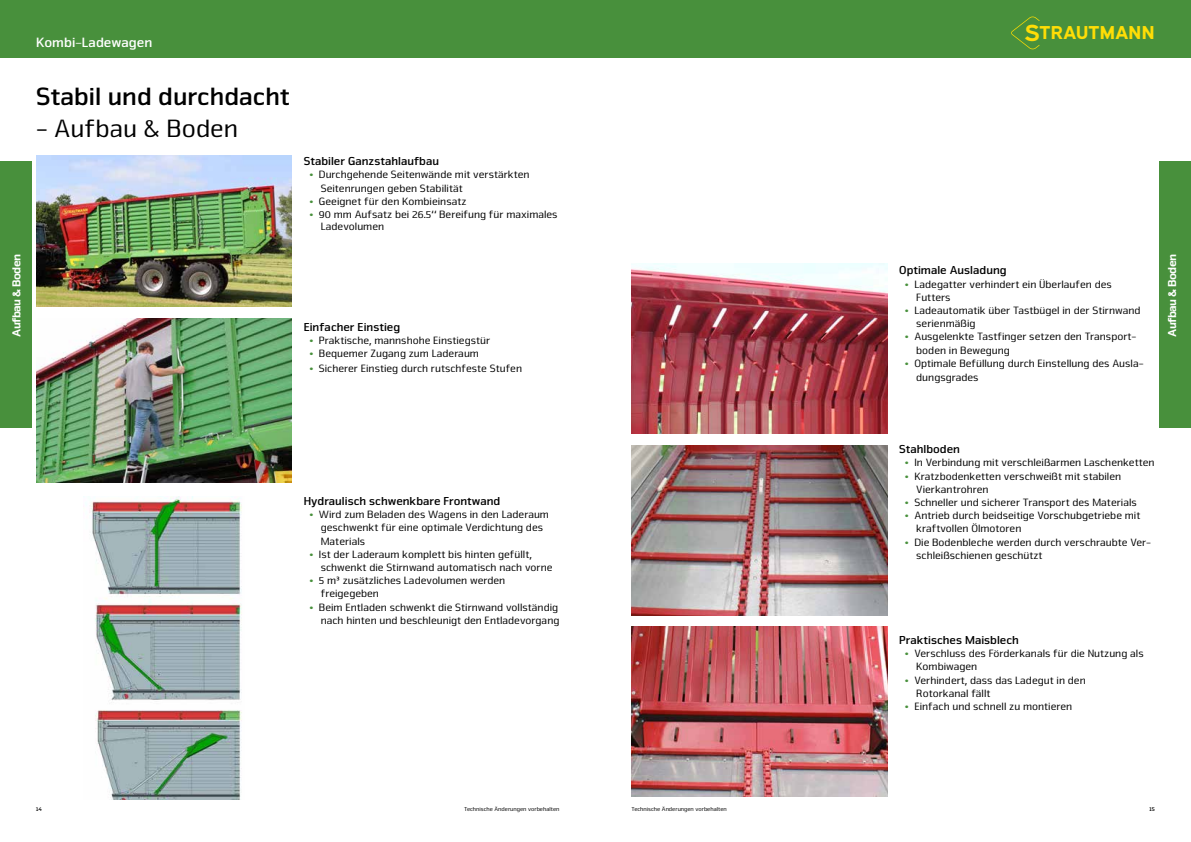
<style>
.page{position:relative;width:1191px;height:842px;background:#fff}
.page>*{position:absolute;margin:0;border:0;box-sizing:border-box;transform-origin:0 0}
.t1{font:700 26px "Nuri Pro";color:#000}
.t2{font:26px "Nuri Pro";color:#000}
.t3{font:700 18.7px "Expressway Rg";color:#ffdd06}
.t4{font:700 14px "Nuri Pro";color:#fff}
.t5{font:700 12px "Nuri Pro";color:#000}
.t6{font:900 12px "Nuri Pro";letter-spacing:-.05em;color:#fff}
.t7{font:11px/13.2px "Nuri Pro";color:#000}
.t8{font:6px "Nuri Pro";color:#000}
.t9{font:700 6px "Nuri Pro";color:#000}
.s1{font-size:23.4px}
.s2{font-weight:700;color:#48903c}
</style>
<div class="page">
<div style="left:0;top:0;width:1191px;height:57px;background:#48903c"></div>
<svg style="left:1011px;top:16px;width:28px;height:33px"></svg>
<img style="left:36px;top:318px;width:256px;height:165px">
<img style="left:83px;top:496px;width:159px;height:303px">
<img style="left:36px;top:156px;width:256px;height:150px">
<div style="left:0;top:162px;width:31px;height:266px;background:#48903c"></div>
<img style="left:631px;top:445px;width:256px;height:170px">
<img style="left:631px;top:626px;width:256px;height:171px">
<img style="left:631px;top:264px;width:256px;height:170px">
<div style="left:1159px;top:162px;width:32px;height:266px;background:#48903c"></div>
<p class="t4" style="left:36px;top:34px;width:118px">Kombi-Ladewagen</p>
<h2 class="t3" style="left:1024px;top:18px;width:132px"><span class="s1">S</span>TRAUTMANN</h2>
<h1 class="t1" style="left:36px;top:81px;width:255px">Stabil und durchdacht</h1>
<h1 class="t2" style="left:36px;top:113px;width:204px">- Aufbau &amp; Boden</h1>
<p class="t5" style="left:304px;top:154px;width:137px">Stabiler Ganzstahlaufbau</p>
<p class="t7" style="left:321px;top:168px;width:210px;text-indent:-11px"><span class="s2">•</span> Durchgehende Seitenwände mit verstärkten<br>Seitenrungen geben Stabilität</p>
<p class="t7" style="left:309px;top:195px;width:159px"><span class="s2">•</span> Geeignet für den Kombieinsatz</p>
<p class="t7" style="left:321px;top:209px;width:238px;line-height:12px;text-indent:-11px"><span class="s2">•</span> 90 mm Aufsatz bei 26.5“ Bereifung für maximales<br>Ladevolumen</p>
<p class="t6" style="left:9px;top:337px;width:84px;rotate:-90deg">Aufbau &amp; Boden</p>
<p class="t5" style="left:899px;top:263px;width:109px">Optimale Ausladung</p>
<p class="t7" style="left:916px;top:278px;width:197px;text-indent:-11px"><span class="s2">•</span> Ladegatter verhindert ein Überlaufen des<br>Futters</p>
<p class="t7" style="left:916px;top:304px;width:226px;text-indent:-11px"><span class="s2">•</span> Ladeautomatik über Tastbügel in der Stirnwand serienmäßig</p>
<p class="t7" style="left:916px;top:330px;width:222px;text-indent:-11px"><span class="s2">•</span> Ausgelenkte Tastfinger setzen den Transport&shy;boden in Bewegung</p>
<p class="t7" style="left:916px;top:356px;width:229px;line-height:14.4px;text-indent:-11px"><span class="s2">•</span> Optimale Befüllung durch Einstellung des Ausla&shy;dungsgrades</p>
<p class="t5" style="left:304px;top:320px;width:98px">Einfacher Einstieg</p>
<p class="t7" style="left:309px;top:334px;width:182px"><span class="s2">•</span> Praktische, mannshohe Einstiegstür</p>
<p class="t7" style="left:309px;top:347px;width:171px"><span class="s2">•</span> Bequemer Zugang zum Laderaum</p>
<p class="t7" style="left:309px;top:362px;width:214px"><span class="s2">•</span> Sicherer Einstieg durch rutschfeste Stufen</p>
<p class="t6" style="left:1165px;top:337px;width:84px;rotate:-90deg">Aufbau &amp; Boden</p>
<p class="t5" style="left:304px;top:494px;width:198px">Hydraulisch schwenkbare Frontwand</p>
<p class="t7" style="left:321px;top:508px;width:230px;text-indent:-11px"><span class="s2">•</span> Wird zum Beladen des Wagens in den Laderaum geschwenkt für eine optimale Verdichtung des<br>Materials</p>
<p class="t7" style="left:321px;top:548px;width:233px;text-indent:-11px"><span class="s2">•</span> Ist der Laderaum komplett bis hinten gefüllt, schwenkt die Stirnwand automatisch nach vorne</p>
<p class="t7" style="left:321px;top:574px;width:186px;text-indent:-11px"><span class="s2">•</span> 5 m³ zusätzliches Ladevolumen werden freigegeben</p>
<p class="t7" style="left:309px;top:600px;width:251px;text-align:right"><span class="s2">•</span> Beim Entladen schwenkt die Stirnwand vollständig nach hinten und beschleunigt den Entladevorgang</p>
<p class="t5" style="left:899px;top:442px;width:62px">Stahlboden</p>
<p class="t7" style="left:905px;top:456px;width:251px"><span class="s2">•</span> In Verbindung mit verschleißarmen Laschenketten</p>
<p class="t7" style="left:916px;top:470px;width:206px;text-indent:-11px"><span class="s2">•</span> Kratzbodenketten verschweißt mit stabilen<br>Vierkantrohren</p>
<p class="t7" style="left:905px;top:496px;width:233px"><span class="s2">•</span> Schneller und sicherer Transport des Materials</p>
<p class="t7" style="left:916px;top:509px;width:226px;text-indent:-11px"><span class="s2">•</span> Antrieb durch beidseitige Vorschubgetriebe mit kraftvollen Ölmotoren</p>
<p class="t7" style="left:916px;top:536px;width:236px;text-indent:-11px"><span class="s2">•</span> Die Bodenbleche werden durch verschraubte Ver&shy;schleißschienen geschützt</p>
<p class="t5" style="left:899px;top:633px;width:121px">Praktisches Maisblech</p>
<p class="t7" style="left:916px;top:647px;width:229px;text-indent:-11px"><span class="s2">•</span> Verschluss des Förderkanals für die Nutzung als<br>Kombiwagen</p>
<p class="t7" style="left:916px;top:674px;width:171px;text-indent:-11px"><span class="s2">•</span> Verhindert, dass das Ladegut in den<br>Rotorkanal fällt</p>
<p class="t7" style="left:905px;top:700px;width:169px"><span class="s2">•</span> Einfach und schnell zu montieren</p>
<p class="t9" style="left:36px;top:805px;width:7px">14</p>
<p class="t8" style="left:464px;top:805px;width:97px">Technische Änderungen vorbehalten</p>
<p class="t8" style="left:631px;top:805px;width:97px">Technische Änderungen vorbehalten</p>
<p class="t9" style="left:1149px;top:805px;width:7px">15</p>
</div>
